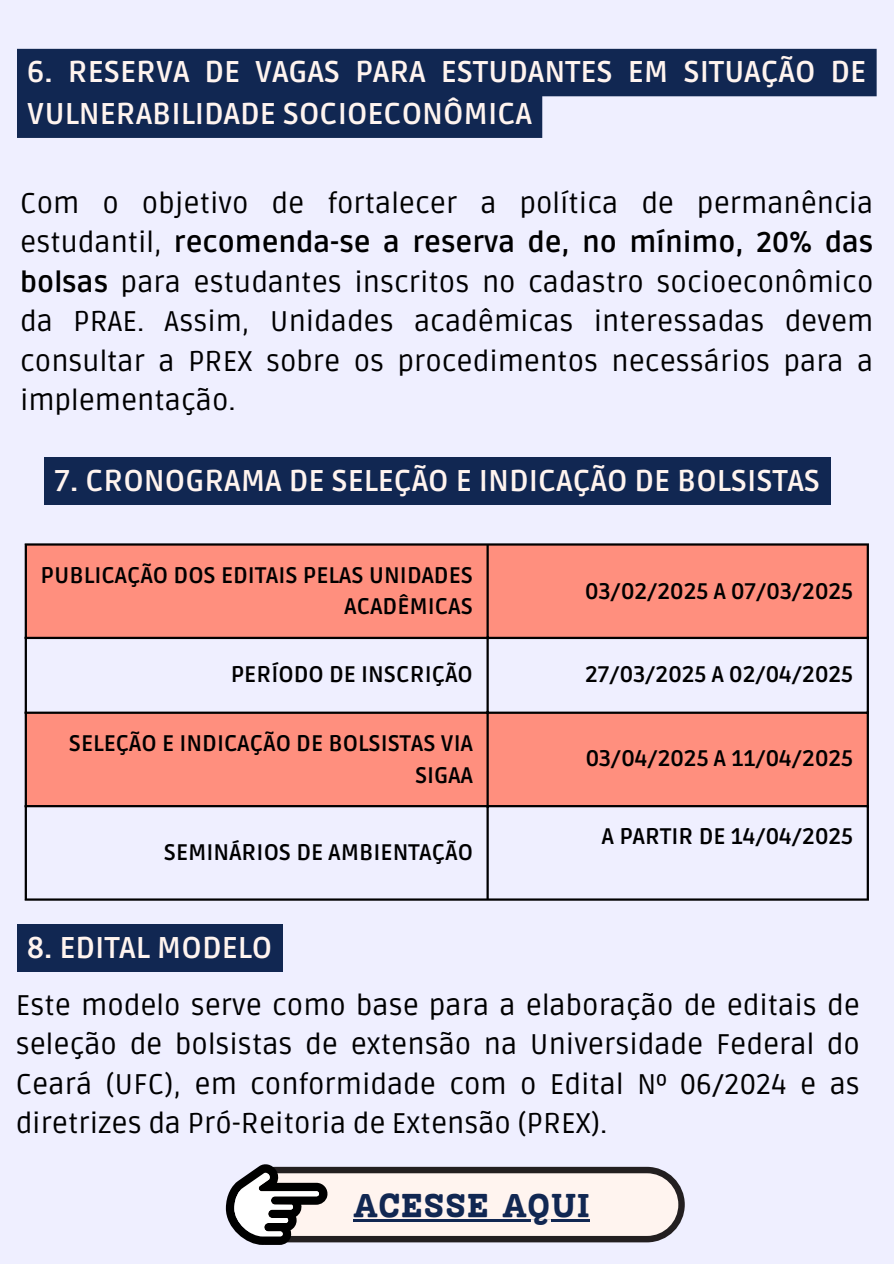
<style>
.page{position:relative;width:894px;height:1264px;background:#fff}
.page>*{position:absolute;margin:0;border:0;box-sizing:border-box;transform-origin:0 0}
.t1{font:700 33px "Carollo Playscript";color:#112752}
.t2{font:700 30px/41.7px "Ruda";color:#fff4ef}
.t3{font:28.5px/39.3px "Ruda";color:#000;text-align:justify}
.t4{font:700 22.5px/31.5px "Ruda";color:#000;text-align:right}
.s1{font-weight:700}
</style>
<div class="page">
<div style="left:0;top:0;width:893px;height:1263px;background:#efefff"></div>
<svg style="left:27px;top:545px;width:839px;height:260px;fill:#ff8f7e"></svg>
<hr style="left:25px;top:545px;width:2px;height:353px;background:#000">
<hr style="left:486px;top:545px;width:2px;height:353px;background:#000">
<hr style="left:866px;top:545px;width:2px;height:353px;background:#000">
<hr style="left:25px;top:543px;width:843px;height:2px;background:#000">
<hr style="left:25px;top:636px;width:843px;height:3px;background:#000">
<hr style="left:25px;top:711px;width:843px;height:3px;background:#000">
<hr style="left:25px;top:805px;width:843px;height:2px;background:#000">
<hr style="left:25px;top:898px;width:843px;height:2px;background:#000">
<div style="left:44px;top:457px;width:786px;height:48px;background:#112752"></div>
<svg style="left:17px;top:49px;width:859px;height:89px;fill:#112752"></svg>
<div style="left:17px;top:924px;width:265px;height:47px;background:#112752"></div>
<svg style="left:226px;top:1164px;width:454px;height:80px"></svg>
<hr style="left:353px;top:1219px;width:236px;height:2px;background:#112752">
<p class="t2" style="left:27px;top:52px;width:840px">6. RESERVA DE VAGAS PARA ESTUDANTES EM SITUAÇÃO DE<br>VULNERABILIDADE SOCIOECONÔMICA</p>
<p class="t3" style="left:20px;top:184px;width:854px">Com o objetivo de fortalecer a política de permanência estudantil, <span class="s1">recomenda-se a reserva de, no mínimo, 20% das bolsas</span> para estudantes inscritos no cadastro socioeconômico da PRAE. Assim, Unidades acadêmicas interessadas devem consultar a PREX sobre os procedimentos necessários para a implementação.</p>
<p class="t2" style="left:55px;top:461px;width:766px">7. CRONOGRAMA DE SELEÇÃO E INDICAÇÃO DE BOLSISTAS</p>
<h1 class="t4" style="left:40px;top:560px;width:434px">PUBLICAÇÃO DOS EDITAIS PELAS UNIDADES<br>ACADÊMICAS</h1>
<p class="t4" style="left:585px;top:575px;width:269px">03/02/2025 A 07/03/2025</p>
<h1 class="t4" style="left:231px;top:659px;width:244px">PERÍODO DE INSCRIÇÃO</h1>
<p class="t4" style="left:585px;top:659px;width:269px">27/03/2025 A 02/04/2025</p>
<p class="t4" style="left:69px;top:728px;width:405px">SELEÇÃO E INDICAÇÃO DE BOLSISTAS VIA<br>SIGAA</p>
<p class="t4" style="left:164px;top:837px;width:310px">SEMINÁRIOS DE AMBIENTAÇÃO</p>
<p class="t4" style="left:585px;top:742px;width:269px">03/04/2025 A 11/04/2025</p>
<p class="t4" style="left:601px;top:821px;width:253px">A PARTIR DE 14/04/2025</p>
<h1 class="t2" style="left:27px;top:927px;width:246px">8. EDITAL MODELO</h1>
<p class="t3" style="left:16px;top:986px;width:845px">Este modelo serve como base para a elaboração de editais de seleção de bolsistas de extensão na Universidade Federal do Ceará (UFC), em conformidade com o Edital Nº 06/2024 e as diretrizes da Pró-Reitoria de Extensão (PREX).</p>
<p class="t1" style="left:353px;top:1184px;width:238px">ACESSE AQUI</p>
</div>
